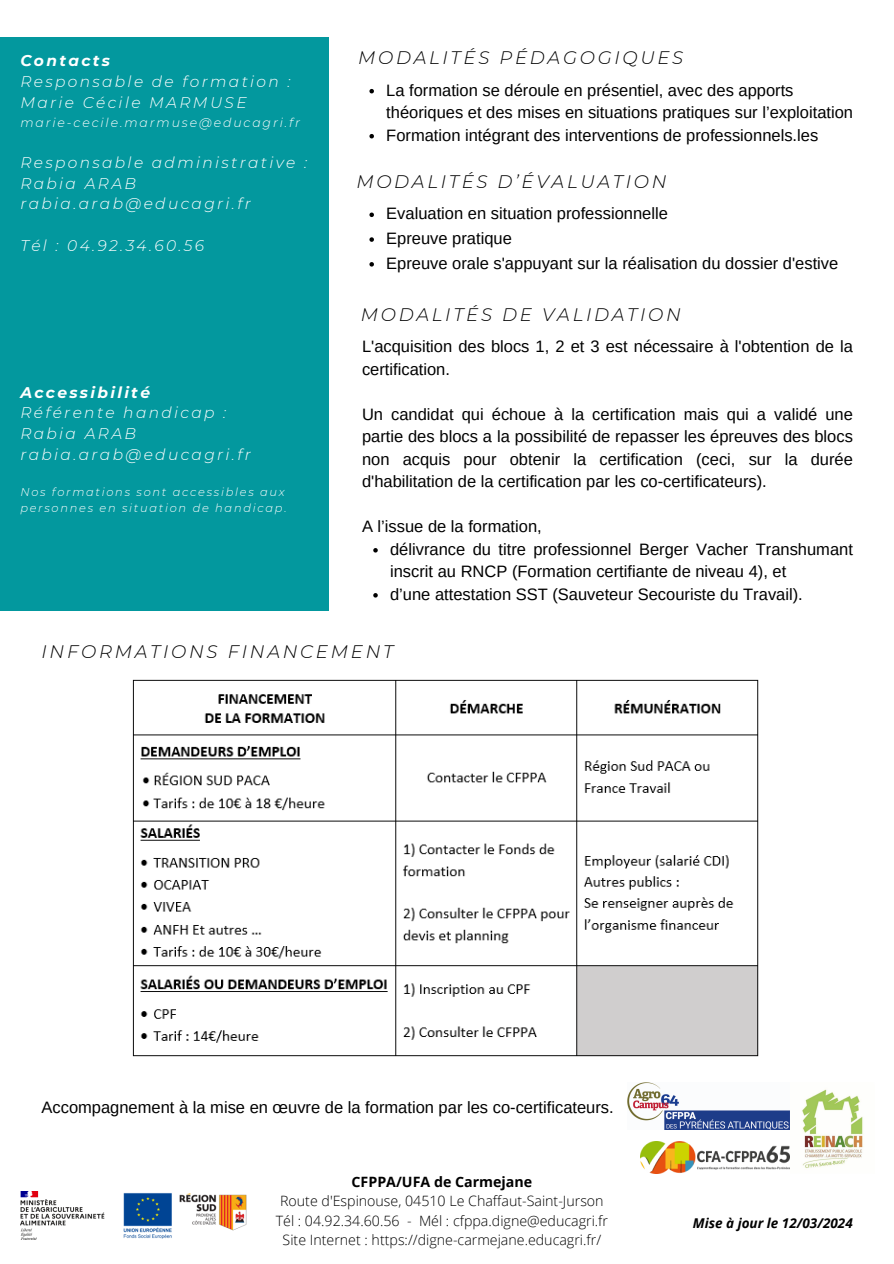
<style>
.page{position:relative;width:894px;height:1264px;background:#fff}
.page>*{position:absolute;margin:0;border:0;box-sizing:border-box;transform-origin:0 0}
.t1{font:italic 300 18.15px "Montserrat";letter-spacing:.15em;color:#000}
.t2{font:16.5px/22.5px "Arimo";color:#000}
.t3{font:italic 300 15.45px/20.9px "Montserrat";letter-spacing:.15em;color:#fff}
.t4{font:300 14.25px/19.2px "Open Sans";color:#000;text-align:center}
.t5{font:italic 700 13.5px "Open Sans";color:#000}
.t6{font:italic 300 12.45px "Montserrat";letter-spacing:.15em;color:#fff}
.t7{font:italic 300 11.4px/16.2px "Montserrat";letter-spacing:.15em;color:#fff}
.s1{font-weight:700}
</style>
<div class="page">
<div style="left:0;top:37px;width:329px;height:573px;background:#03989e"></div>
<img style="left:123px;top:1193px;width:124px;height:46px">
<img style="left:20px;top:1191px;width:85px;height:48px">
<img style="left:627px;top:1082px;width:162px;height:47px">
<img style="left:789px;top:1089px;width:75px;height:81px">
<img style="left:640px;top:1141px;width:149px;height:32px">
<img style="left:132px;top:679px;width:627px;height:378px">
<svg style="left:369px;top:212px;width:5px;height:5px"></svg>
<svg style="left:369px;top:237px;width:5px;height:5px"></svg>
<svg style="left:369px;top:262px;width:5px;height:4px"></svg>
<svg style="left:369px;top:89px;width:5px;height:4px"></svg>
<svg style="left:369px;top:134px;width:5px;height:4px"></svg>
<svg style="left:373px;top:548px;width:4px;height:4px"></svg>
<svg style="left:373px;top:593px;width:4px;height:4px"></svg>
<p class="t3" style="left:20px;top:50px;width:271px"><span class="s1">Contacts<br></span>Responsable de formation :<br>Marie Cécile MARMUSE</p>
<p class="t6" style="left:20px;top:115px;width:281px">marie-cecile.marmuse@educagri.fr</p>
<h1 class="t3" style="left:20px;top:152px;width:288px">Responsable administrative :<br>Rabia ARAB rabia.arab@educagri.fr</h1>
<p class="t3" style="left:20px;top:235px;width:185px">Tél : 04.92.34.60.56</p>
<p class="t3" style="left:20px;top:381px;width:232px"><span class="s1">Accessibilité<br></span>Référente handicap :<br>Rabia ARAB rabia.arab@educagri.fr</p>
<p class="t7" style="left:20px;top:484px;width:268px">Nos formations sont accessibles aux personnes en situation de handicap.</p>
<h2 class="t1" style="left:358px;top:47px;width:326px">MODALITÉS PÉDAGOGIQUES</h2>
<h1 class="t2" style="left:386px;top:79px;width:468px">La formation se déroule en présentiel, avec des apports théoriques et des mises en situations pratiques sur l’exploitation</h1>
<p class="t2" style="left:386px;top:124px;width:433px">Formation intégrant des interventions de professionnels.les</p>
<h2 class="t1" style="left:356px;top:170px;width:311px">MODALITÉS D’ÉVALUATION</h2>
<h2 class="t2" style="left:386px;top:202px;width:283px">Evaluation en situation professionnelle</h2>
<p class="t2" style="left:386px;top:227px;width:127px">Epreuve pratique</p>
<p class="t2" style="left:386px;top:252px;width:453px">Epreuve orale s'appuyant sur la réalisation du dossier d'estive</p>
<h3 class="t1" style="left:361px;top:303px;width:321px">MODALITÉS DE VALIDATION</h3>
<h2 class="t2" style="left:362px;top:335px;width:492px">L'acquisition des blocs 1, 2 et 3 est nécessaire à l'obtention de la certification.</h2>
<p class="t2" style="left:362px;top:403px;width:492px;text-align:justify">Un candidat qui échoue à la certification mais qui a validé une partie des blocs a la possibilité de repasser les épreuves des blocs non acquis pour obtenir la certification (ceci, sur la durée d'habilitation de la certification par les co-certificateurs).</p>
<p class="t2" style="left:362px;top:515px;width:181px">A l’issue de la formation,</p>
<p class="t2" style="left:390px;top:538px;width:464px">délivrance du titre professionnel Berger Vacher Transhumant inscrit au RNCP (Formation certifiante de niveau 4), et</p>
<p class="t2" style="left:390px;top:583px;width:414px">d’une attestation SST (Sauveteur Secouriste du Travail).</p>
<p class="t1" style="left:41px;top:640px;width:353px">INFORMATIONS FINANCEMENT</p>
<h4 class="t2" style="left:41px;top:1095px;width:573px">Accompagnement à la mise en œuvre de la formation par les co-certificateurs.</h4>
<p class="t4" style="left:276px;top:1172px;width:334px"><span class="s1">CFPPA/UFA de Carmejane<br></span>Route d'Espinouse, 04510 Le Chaffaut-Saint-Jurson Tél : 04.92.34.60.56 - Mél : cfppa.digne@educagri.fr Site Internet : https://digne-carmejane.educagri.fr/</p>
<h1 class="t5" style="left:692px;top:1213px;width:161px">Mise à jour le 12/03/2024</h1>
</div>
